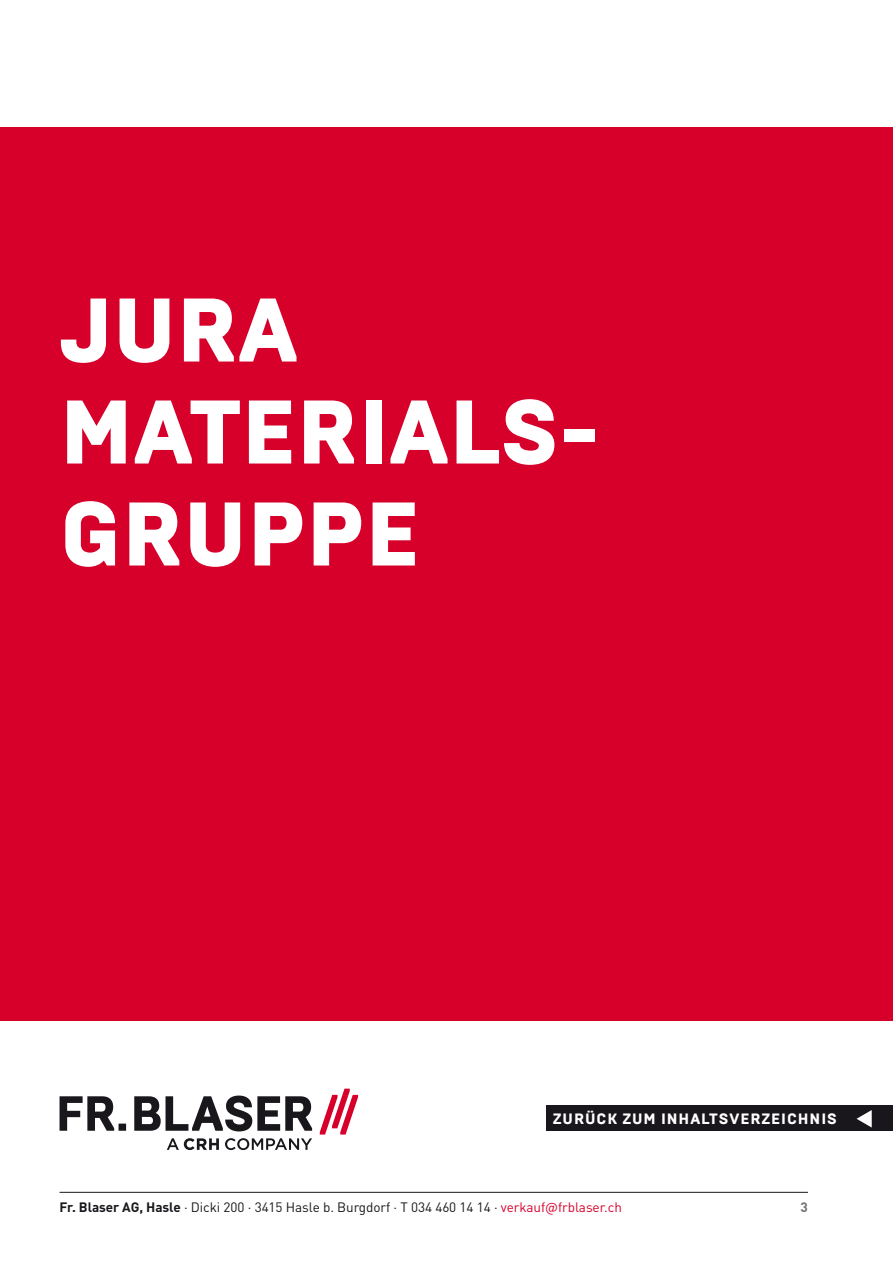
<style>
.page{position:relative;width:893px;height:1263px;background:#fff}
.page>*{position:absolute;margin:0;border:0;box-sizing:border-box;transform-origin:0 0}
.t1{font:900 90px/102px "Brutal Type";color:#fff}
.t2{font:800 15px "Brutal Type";letter-spacing:.06em;color:#fff}
.t3{font:13.5px "DIN Pro";letter-spacing:-.005em;color:#1a171c}
.t4{font:700 13.5px "DIN Pro";color:#707173}
.s1{font-weight:700}
.s2{color:#d6002b}
</style>
<div class="page">
<hr style="left:60px;top:1192px;width:748px;height:1px;background:#1a171c">
<div style="left:0;top:128px;width:893px;height:892px;background:#d6002b"></div>
<div style="left:546px;top:1106px;width:347px;height:25px;background:#1a171c"></div>
<svg style="left:856px;top:1110px;width:16px;height:17px"></svg>
<svg style="left:60px;top:1095px;width:252px;height:36px"></svg>
<svg style="left:320px;top:1089px;width:38px;height:45px"></svg>
<svg style="left:167px;top:1138px;width:52px;height:12px"></svg>
<svg style="left:225px;top:1138px;width:87px;height:12px"></svg>
<h1 class="t1" style="left:60px;top:279px;width:542px">JURA<br>MATERIALS-<br>GRUPPE</h1>
<p class="t2" style="left:553px;top:1109px;width:286px">ZURÜCK ZUM INHALTSVERZEICHNIS</p>
<p class="t3" style="left:60px;top:1196px;width:564px"><span class="s1">Fr. Blaser AG, Hasle</span> · Dicki 200 · 3415 Hasle b. Burgdorf · T 034 460 14 14 · <span class="s2">verkauf@frblaser.ch</span></p>
<p class="t4" style="left:801px;top:1195px;width:9px">3</p>
</div>
